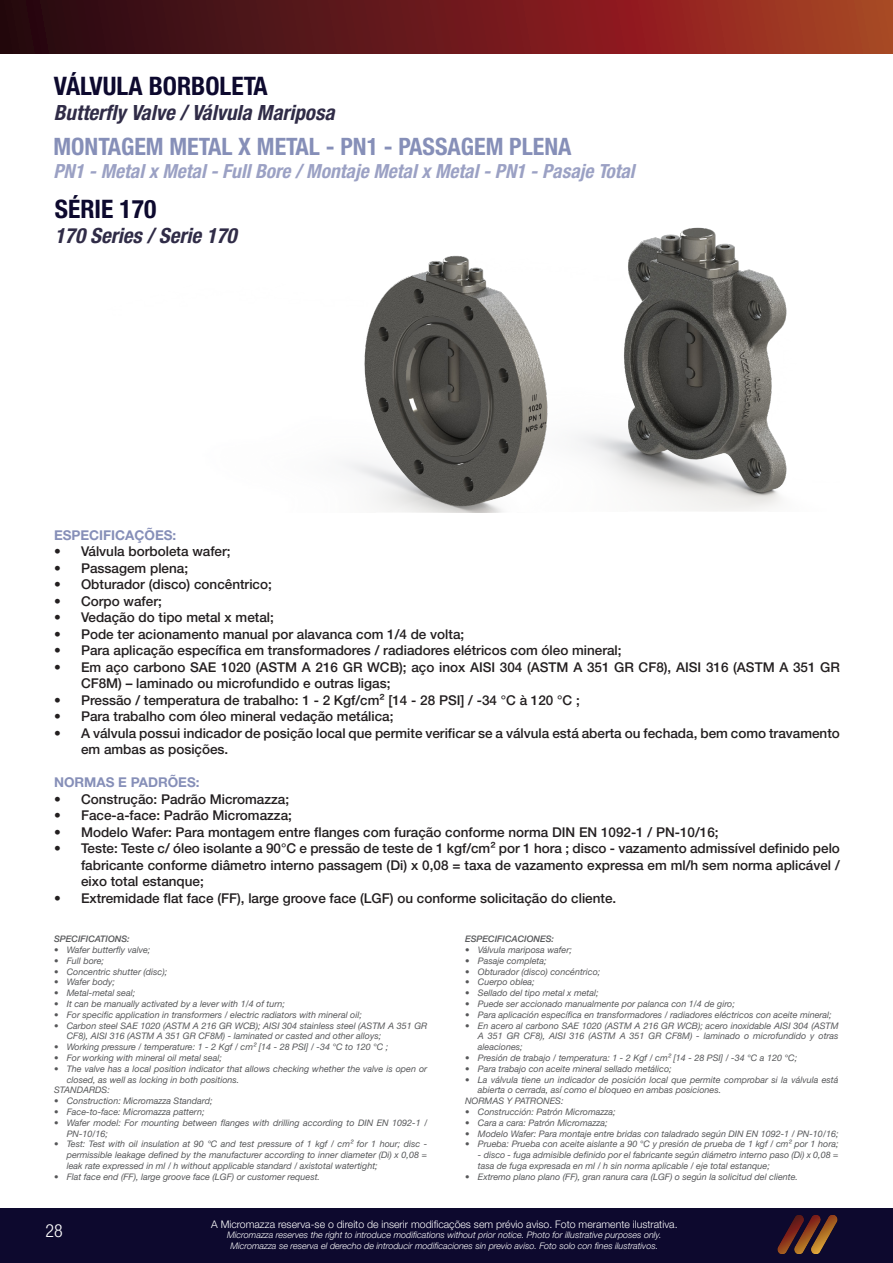
<style>
.page{position:relative;width:893px;height:1263px;background:#fff}
.page>*{position:absolute;margin:0;border:0;box-sizing:border-box;transform-origin:0 0}
.t1{font:25.5px "Helvetica Neue LT 77 Bd Cn";color:#0d092e}
.t2{font:24px "Helvetica Neue LT 77 Bd Cn";color:#868fb8}
.t3{font:21px "Helvetica Neue LT 77 Bd Cn Obl";color:#302c47}
.t4{font:19.5px "Helvetica Neue LT 77 Bd Cn Obl";color:#9ba1c4}
.t5{font:18px "Helvetica Neue LT 47 Lt Cn";color:#fff}
.t6{font:13.5px/16.5px "Helvetica Neue LT 65 Md";color:#231f20}
.título_especificaçõe{font:13.5px "Helvetica Neue LT 75 Bd";color:#868fb8}
.t7{font:10.5px "Helvetica Neue LT 45 Lt";color:#fff}
.titulo_especificaçõe{font:9px/10.8px "Helvetica Neue LT 56 It";color:#57585a}
.t8{font:9px "Helvetica Neue LT 46 Lt It";color:#fff}
.título_especificaçõe-2{font:9px "Helvetica Neue LT 66 Md It";color:#57585a}
.titulo_especificaçõe-2{font:9px "Helvetica Neue LT 66 Md It";color:#57585a}
</style>
<div class="page">
<svg style="left:0;top:0;width:893px;height:54px;background:#6c1d1b"></svg>
<img style="left:345px;top:227px;width:442px;height:285px">
<div style="left:0;top:1208px;width:893px;height:55px;background:#0d092e"></div>
<img style="left:777px;top:1215px;width:61px;height:38px">
<p class="t1" style="left:54px;top:70px;width:215px">VÁLVULA BORBOLETA</p>
<p class="t3" style="left:54px;top:100px;width:282px">Butterfly Valve / Válvula Mariposa</p>
<p class="t2" style="left:54px;top:132px;width:519px">MONTAGEM METAL X METAL - PN1 - PASSAGEM PLENA</p>
<p class="t4" style="left:54px;top:160px;width:582px">PN1 - Metal x Metal - Full Bore / Montaje Metal x Metal - PN1 - Pasaje Total</p>
<p class="t1" style="left:55px;top:193px;width:103px">SÉRIE 170</p>
<p class="t3" style="left:55px;top:223px;width:183px">170 Series / Serie 170</p>
<p class="título_especificaçõe" style="left:54px;top:527px;width:124px">ESPECIFICAÇÕES:</p>
<p class="t6" style="left:54px;top:543px;width:178px">• Válvula borboleta wafer;</p>
<p class="t6" style="left:54px;top:560px;width:136px">• Passagem plena;</p>
<p class="t6" style="left:54px;top:576px;width:219px">• Obturador (disco) concêntrico;</p>
<p class="t6" style="left:54px;top:593px;width:109px">• Corpo wafer;</p>
<p class="t6" style="left:54px;top:609px;width:221px">• Vedação do tipo metal x metal;</p>
<p class="t6" style="left:54px;top:626px;width:412px">• Pode ter acionamento manual por alavanca com 1/4 de volta;</p>
<p class="t6" style="left:54px;top:642px;width:569px">• Para aplicação específica em transformadores / radiadores elétricos com óleo mineral;</p>
<p class="t6" style="left:81px;top:659px;width:760px;text-indent:-27px">• Em aço carbono SAE 1020 (ASTM A 216 GR WCB); aço inox AISI 304 (ASTM A 351 GR CF8), AISI 316 (ASTM A 351 GR<br>CF8M) – laminado ou microfundido e outras ligas;</p>
<p class="t6" style="left:54px;top:692px;width:527px">• Pressão / temperatura de trabalho: 1 - 2 Kgf/cm² [14 - 28 PSI] / -34 °C à 120 °C ;</p>
<p class="t6" style="left:54px;top:708px;width:341px">• Para trabalho com óleo mineral vedação metálica;</p>
<p class="t6" style="left:81px;top:725px;width:760px;text-indent:-27px">• A válvula possui indicador de posição local que permite verificar se a válvula está aberta ou fechada, bem como travamento em ambas as posições.</p>
<p class="título_especificaçõe" style="left:54px;top:774px;width:147px">NORMAS E PADRÕES:</p>
<p class="t6" style="left:54px;top:791px;width:237px">• Construção: Padrão Micromazza;</p>
<p class="t6" style="left:54px;top:807px;width:239px">• Face-a-face: Padrão Micromazza;</p>
<p class="t6" style="left:54px;top:824px;width:666px">• Modelo Wafer: Para montagem entre flanges com furação conforme norma DIN EN 1092-1 / PN-10/16;</p>
<p class="t6" style="left:81px;top:840px;width:760px;text-align:justify;text-indent:-27px">• Teste: Teste c/ óleo isolante a 90°C e pressão de teste de 1 kgf/cm² por 1 hora ; disco - vazamento admissível definido pelo fabricante conforme diâmetro interno passagem (Di) x 0,08 = taxa de vazamento expressa em ml/h sem norma aplicável / eixo total estanque;</p>
<p class="t6" style="left:54px;top:890px;width:564px">• Extremidade flat face (FF), large groove face (LGF) ou conforme solicitação do cliente.</p>
<p class="titulo_especificaçõe-2" style="left:54px;top:933px;width:77px">SPECIFICATIONS:</p>
<p class="titulo_especificaçõe" style="left:54px;top:944px;width:98px">• Wafer butterfly valve;</p>
<p class="titulo_especificaçõe" style="left:54px;top:955px;width:52px">• Full bore;</p>
<p class="titulo_especificaçõe" style="left:54px;top:966px;width:115px">• Concentric shutter (disc);</p>
<p class="titulo_especificaçõe" style="left:54px;top:976px;width:63px">• Wafer body;</p>
<p class="titulo_especificaçõe" style="left:54px;top:987px;width:83px">• Metal-metal seal;</p>
<p class="titulo_especificaçõe" style="left:54px;top:998px;width:232px">• It can be manually activated by a lever with 1/4 of turn;</p>
<p class="titulo_especificaçõe" style="left:54px;top:1009px;width:309px">• For specific application in transformers / electric radiators with mineral oil;</p>
<p class="titulo_especificaçõe" style="left:67px;top:1020px;width:362px;text-indent:-13px">• Carbon steel SAE 1020 (ASTM A 216 GR WCB); AISI 304 stainless steel (ASTM A 351 GR<br>CF8), AISI 316 (ASTM A 351 GR CF8M) - laminated or casted and other alloys;</p>
<p class="titulo_especificaçõe" style="left:54px;top:1041px;width:336px">• Working pressure / temperature: 1 - 2 Kgf / cm² [14 - 28 PSI] / -34 °C to 120 °C ;</p>
<p class="titulo_especificaçõe" style="left:54px;top:1052px;width:169px">• For working with mineral oil metal seal;</p>
<p class="titulo_especificaçõe" style="left:67px;top:1063px;width:362px;text-indent:-13px">• The valve has a local position indicator that allows checking whether the valve is open or closed, as well as locking in both positions.</p>
<p class="titulo_especificaçõe" style="left:54px;top:1084px;width:57px">STANDARDS:</p>
<p class="titulo_especificaçõe" style="left:54px;top:1095px;width:160px">• Construction: Micromazza Standard;</p>
<p class="titulo_especificaçõe" style="left:54px;top:1106px;width:152px">• Face-to-face: Micromazza pattern;</p>
<p class="titulo_especificaçõe" style="left:67px;top:1117px;width:362px;text-indent:-13px">• Wafer model: For mounting between flanges with drilling according to DIN EN 1092-1 /<br>PN-10/16;</p>
<p class="titulo_especificaçõe" style="left:67px;top:1138px;width:362px;text-align:justify;text-indent:-13px">• Test: Test with oil insulation at 90 °C and test pressure of 1 kgf / cm² for 1 hour; disc - permissible leakage defined by the manufacturer according to inner diameter (Di) x 0,08 = leak rate expressed in ml / h without applicable standard / axistotal watertight;</p>
<p class="titulo_especificaçõe" style="left:54px;top:1171px;width:268px">• Flat face end (FF), large groove face (LGF) or customer request.</p>
<p class="título_especificaçõe-2" style="left:465px;top:933px;width:91px">ESPECIFICACIONES:</p>
<p class="titulo_especificaçõe" style="left:465px;top:944px;width:108px">• Válvula mariposa wafer;</p>
<p class="titulo_especificaçõe" style="left:465px;top:955px;width:83px">• Pasaje completa;</p>
<p class="titulo_especificaçõe" style="left:465px;top:966px;width:137px">• Obturador (disco) concéntrico;</p>
<p class="titulo_especificaçõe" style="left:465px;top:976px;width:71px">• Cuerpo oblea;</p>
<p class="titulo_especificaçõe" style="left:465px;top:987px;width:135px">• Sellado del tipo metal x metal;</p>
<p class="titulo_especificaçõe" style="left:465px;top:998px;width:271px">• Puede ser accionado manualmente por palanca con 1/4 de giro;</p>
<p class="titulo_especificaçõe" style="left:465px;top:1009px;width:368px">• Para aplicación específica en transformadores / radiadores eléctricos con aceite mineral;</p>
<p class="titulo_especificaçõe" style="left:478px;top:1020px;width:362px;text-align:justify;text-indent:-13px">• En acero al carbono SAE 1020 (ASTM A 216 GR WCB); acero inoxidable AISI 304 (ASTM A 351 GR CF8), AISI 316 (ASTM A 351 GR CF8M) - laminado o microfundido y otras aleaciones;</p>
<p class="titulo_especificaçõe" style="left:465px;top:1052px;width:334px">• Presión de trabajo / temperatura: 1 - 2 Kgf / cm² [14 - 28 PSI] / -34 °C a 120 °C;</p>
<p class="titulo_especificaçõe" style="left:465px;top:1063px;width:208px">• Para trabajo con aceite mineral sellado metálico;</p>
<p class="titulo_especificaçõe" style="left:478px;top:1074px;width:362px;text-indent:-13px">• La válvula tiene un indicador de posición local que permite comprobar si la válvula está abierta o cerrada, así como el bloqueo en ambas posiciones.</p>
<p class="titulo_especificaçõe" style="left:465px;top:1095px;width:100px">NORMAS Y PATRONES:</p>
<p class="titulo_especificaçõe" style="left:465px;top:1106px;width:152px">• Construcción: Patrón Micromazza;</p>
<p class="titulo_especificaçõe" style="left:465px;top:1117px;width:144px">• Cara a cara: Patrón Micromazza;</p>
<p class="titulo_especificaçõe" style="left:465px;top:1128px;width:375px">• Modelo Wafer: Para montaje entre bridas con taladrado según DIN EN 1092-1 / PN-10/16;</p>
<p class="titulo_especificaçõe" style="left:465px;top:1138px;width:375px">• Prueba: Prueba con aceite aislante a 90 °C y presión de prueba de 1 kgf / cm² por 1 hora;</p>
<p class="titulo_especificaçõe" style="left:478px;top:1149px;width:362px">- disco - fuga admisible definido por el fabricante según diámetro interno paso (Di) x 0,08 = tasa de fuga expresada en ml / h sin norma aplicable / eje total estanque;</p>
<p class="titulo_especificaçõe" style="left:465px;top:1171px;width:334px">• Extremo plano plano (FF), gran ranura cara (LGF) o según la solicitud del cliente.</p>
<p class="t7" style="left:211px;top:1217px;width:468px">A Micromazza reserva-se o direito de inserir modificações sem prévio aviso. Foto meramente ilustrativa.</p>
<p class="t8" style="left:227px;top:1230px;width:436px">Micromazza reserves the right to introduce modifications without prior notice. Photo for illustrative purposes only.</p>
<p class="t8" style="left:230px;top:1241px;width:429px">Micromazza se reserva el derecho de introducir modificaciones sin previo aviso. Foto solo con fines ilustrativos.</p>
<p class="t5" style="left:45px;top:1220px;width:19px">28</p>
</div>
